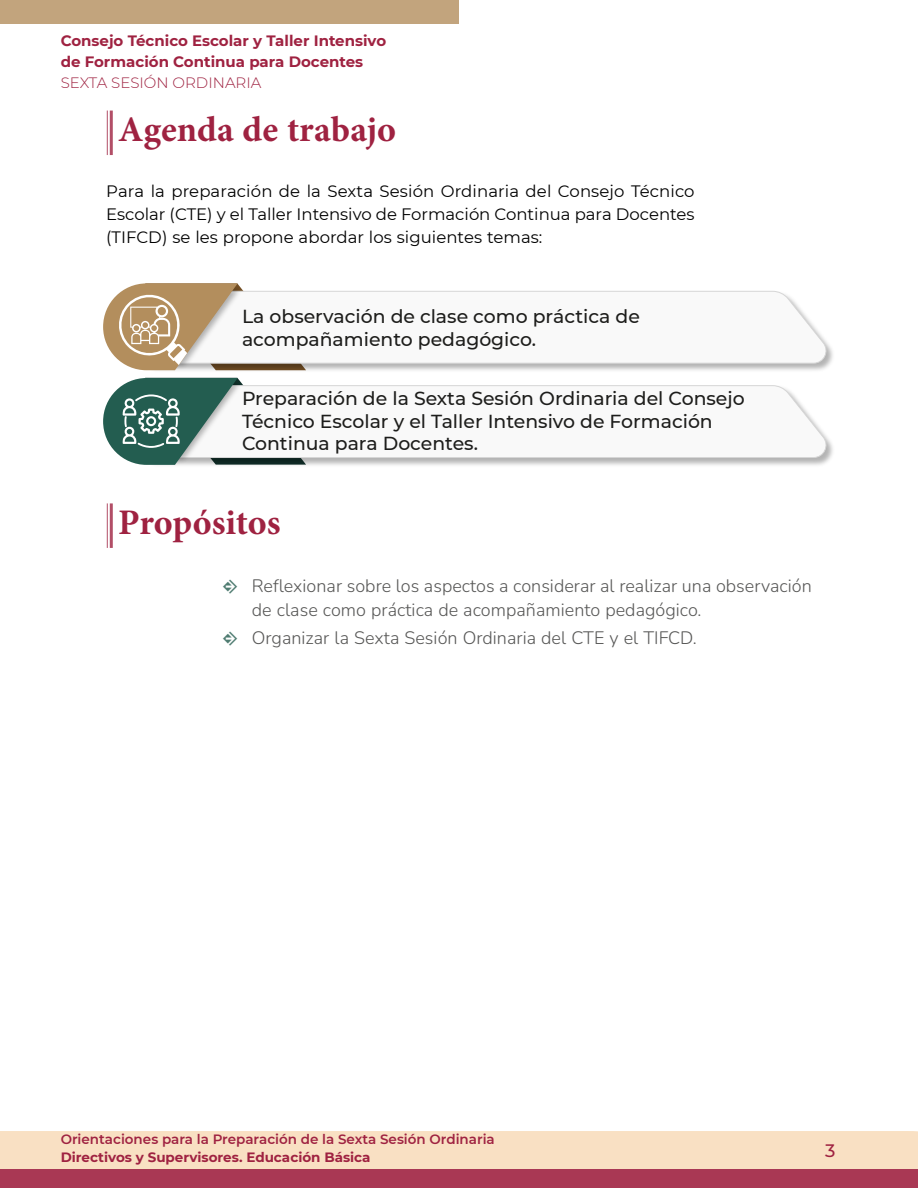
<style>
.page{position:relative;width:918px;height:1188px;background:#fff}
.page>*{position:absolute;margin:0;border:0;box-sizing:border-box;transform-origin:0 0}
.t1{font:700 36px "Minion Pro";color:#9f2241}
.t2{font:500 18.9px/22.6px "Montserrat";color:#1d1d1b}
.t3{font:200 18px/24px "Nunito";color:#575756}
.t4{font:500 18px "Montserrat";color:#9f2241}
.t5{font:16.5px/22.5px "Montserrat";letter-spacing:.005em;color:#000;text-align:justify}
.t6{font:700 15px/21px "Montserrat";color:#9f2241}
.t7{font:300 15px "Montserrat";color:#9f2241}
.t8{font:600 13.5px "Montserrat";color:#9f2241}
.t9{font:700 13.5px "Montserrat";color:#9f2241}
.s1{font-family:"Pointers";font-weight:400;color:#4f7c71}
</style>
<div class="page">
<div style="left:0;top:1131px;width:918px;height:38px;background:#f9e0c3"></div>
<div style="left:0;top:0;width:459px;height:24px;background:#c2a47d"></div>
<div style="left:0;top:1169px;width:918px;height:19px;background:#a93854"></div>
<hr style="left:107px;top:111px;width:1px;height:44px;background:#b24e67">
<hr style="left:110px;top:111px;width:3px;height:44px;background:#b24e67">
<hr style="left:107px;top:503px;width:1px;height:45px;background:#b24e67">
<hr style="left:110px;top:503px;width:3px;height:45px;background:#b24e67">
<img style="left:147px;top:347px;width:686px;height:24px">
<svg style="left:306px;top:291px;width:524px;height:73px"></svg>
<img style="left:158px;top:370px;width:87px;height:1px">
<img style="left:306px;top:442px;width:527px;height:23px">
<svg style="left:306px;top:385px;width:524px;height:73px"></svg>
<img style="left:158px;top:377px;width:80px;height:1px">
<svg style="left:103px;top:283px;width:203px;height:87px"></svg>
<svg style="left:103px;top:378px;width:203px;height:87px"></svg>
<p class="t6" style="left:61px;top:30px;width:327px">Consejo Técnico Escolar y Taller Intensivo de Formación Continua para Docentes</p>
<p class="t7" style="left:61px;top:73px;width:202px">SEXTA SESIÓN ORDINARIA</p>
<h1 class="t1" style="left:118px;top:104px;width:279px">Agenda de trabajo</h1>
<p class="t5" style="left:106px;top:180px;width:590px">Para la preparación de la Sexta Sesión Ordinaria del Consejo Técnico Escolar (CTE) y el Taller Intensivo de Formación Continua para Docentes (TIFCD) se les propone abordar los siguientes temas:</p>
<p class="t2" style="left:242px;top:304px;width:399px">La observación de clase como práctica de acompañamiento pedagógico.</p>
<p class="t2" style="left:242px;top:386px;width:504px">Preparación de la Sexta Sesión Ordinaria del Consejo<br>Técnico Escolar y el Taller Intensivo de Formación<br>Continua para Docentes.</p>
<h1 class="t1" style="left:118px;top:497px;width:164px">Propósitos</h1>
<p class="t3" style="left:252px;top:573px;width:562px;text-indent:-28px"><span class="s1">m</span> Reflexionar sobre los aspectos a considerar al realizar una observación de clase como práctica de acompañamiento pedagógico.</p>
<p class="t3" style="left:223px;top:625px;width:475px"><span class="s1">m</span> Organizar la Sexta Sesión Ordinaria del CTE y el TIFCD.</p>
<p class="t8" style="left:61px;top:1130px;width:436px">Orientaciones para la Preparación de la Sexta Sesión Ordinaria</p>
<p class="t9" style="left:61px;top:1148px;width:311px">Directivos y Supervisores. Educación Básica</p>
<p class="t4" style="left:825px;top:1138px;width:12px">3</p>
</div>
